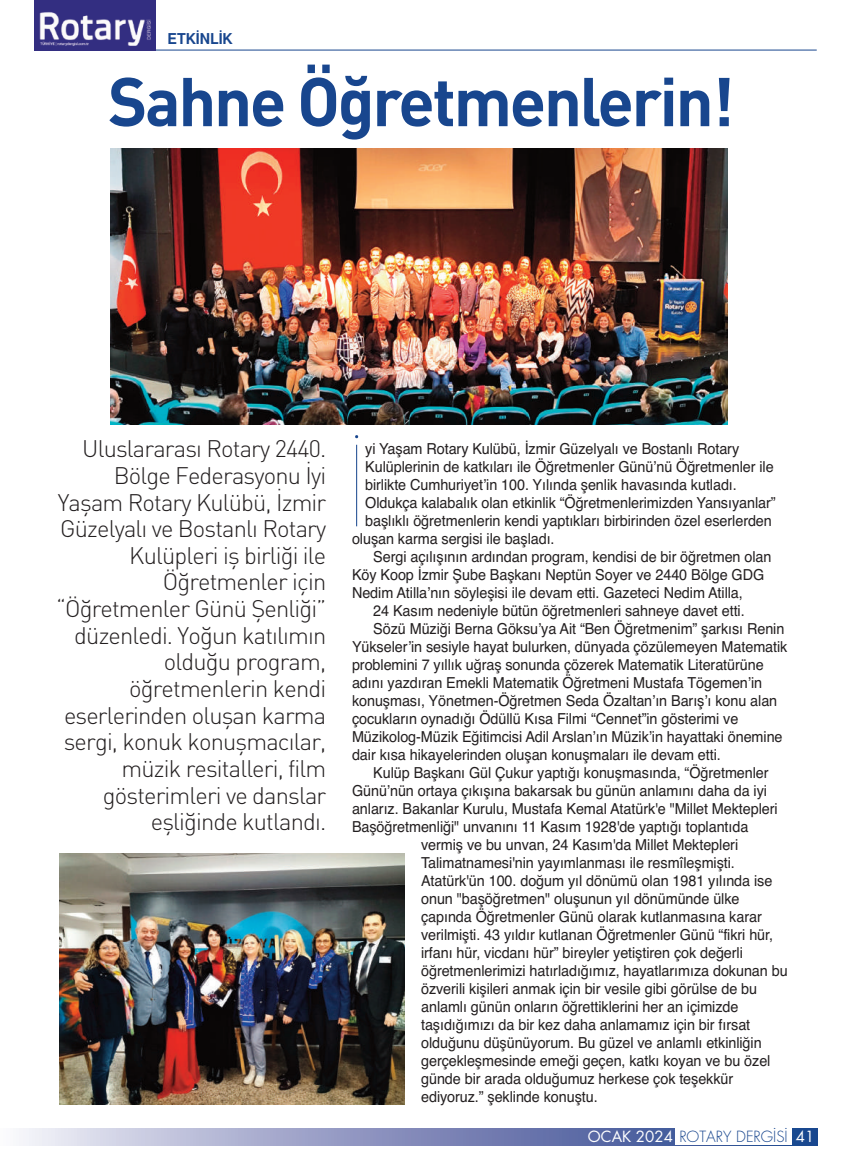
<style>
.page{position:relative;width:851px;height:1170px;background:#fff}
.page>*{position:absolute;margin:0;border:0;box-sizing:border-box;transform-origin:0 0}
.t1{font:300 105.75px "Elle Nova C Ultra";color:#18468e;scale:.96 1}
.t2{font:67.8px "DIM Bol";letter-spacing:-.035em;color:#18468e}
.t3{font:23.7px/26.5px "DIM Lig";letter-spacing:-.035em;color:#231f20;text-align:right}
.t4{font:15.15px "Helvetica";letter-spacing:-.005em;color:#231f20;scale:.95 1}
.t5{font:15px "Futura Lightm";color:#18468e}
.t6{font:700 15px "Helveticam";letter-spacing:-.005em;color:#18468e;scale:.95 1}
.s1{font-family:"Futura Bookm";color:#fff}
</style>
<div class="page">
<hr style="left:36px;top:50px;width:780px;height:1px;background:#18468e">
<svg style="left:23px;top:1128px;width:794px;height:16px;background:#919ac3"></svg>
<div style="left:674px;top:1127px;width:117px;height:17px;background:#fff"></div>
<img style="left:34px;top:0;width:121px;height:51px">
<img style="left:111px;top:149px;width:616px;height:275px">
<img style="left:60px;top:853px;width:344px;height:251px">
<p class="t6" style="left:168px;top:29px;width:70px">ETKİNLİK</p>
<h2 class="t2" style="left:108px;top:57px;width:628px">Sahne Öğretmenlerin!</h2>
<p class="t3" style="left:56px;top:435px;width:272px">Uluslararası Rotary 2440.<br>Bölge Federasyonu İyi<br>Yaşam Rotary Kulübü, İzmir<br>Güzelyalı ve Bostanlı Rotary<br>Kulüpleri iş birliği ile<br>Öğretmenler için “Öğretmenler Günü Şenliği” düzenledi. Yoğun katılımın olduğu program, öğretmenlerin kendi eserlerinden oluşan karma sergi, konuk konuşmacılar, müzik resitalleri, film gösterimleri ve danslar eşliğinde kutlandı.</p>
<h1 class="t1" style="left:349px;top:430px;width:17px">İ</h1>
<p class="t4" style="left:365px;top:439px;width:395px">yi Yaşam Rotary Kulübü, İzmir Güzelyalı ve Bostanlı Rotary</p>
<p class="t4" style="left:365px;top:457px;width:431px">Kulüplerinin de katkıları ile Öğretmenler Günü’nü Öğretmenler ile</p>
<p class="t4" style="left:365px;top:475px;width:392px">birlikte Cumhuriyet’in 100. Yılında şenlik havasında kutladı.</p>
<p class="t4" style="left:365px;top:493px;width:433px">Oldukça kalabalık olan etkinlik “Öğretmenlerimizden Yansıyanlar”</p>
<p class="t4" style="left:365px;top:511px;width:429px">başlıklı öğretmenlerin kendi yaptıkları birbirinden özel eserlerden</p>
<p class="t4" style="left:352px;top:529px;width:215px">oluşan karma sergisi ile başladı.</p>
<p class="t4" style="left:373px;top:547px;width:420px">Sergi açılışının ardından program, kendisi de bir öğretmen olan</p>
<p class="t4" style="left:352px;top:565px;width:435px">Köy Koop İzmir Şube Başkanı Neptün Soyer ve 2440 Bölge GDG</p>
<p class="t4" style="left:352px;top:583px;width:413px">Nedim Atilla’nın söyleşisi ile devam etti. Gazeteci Nedim Atilla,</p>
<p class="t4" style="left:373px;top:601px;width:392px">24 Kasım nedeniyle bütün öğretmenleri sahneye davet etti.</p>
<p class="t4" style="left:373px;top:619px;width:434px">Sözü Müziği Berna Göksu’ya Ait “Ben Öğretmenim” şarkısı Renin</p>
<p class="t4" style="left:352px;top:637px;width:460px">Yükseler’in sesiyle hayat bulurken, dünyada çözülemeyen Matematik</p>
<p class="t4" style="left:352px;top:655px;width:435px">problemini 7 yıllık uğraş sonunda çözerek Matematik Literatürüne</p>
<p class="t4" style="left:352px;top:673px;width:433px">adını yazdıran Emekli Matematik Öğretmeni Mustafa Tögemen’in</p>
<p class="t4" style="left:352px;top:691px;width:449px">konuşması, Yönetmen-Öğretmen Seda Özaltan’ın Barış’ı konu alan</p>
<p class="t4" style="left:352px;top:709px;width:408px">çocukların oynadığı Ödüllü Kısa Filmi “Cennet”in gösterimi ve</p>
<p class="t4" style="left:352px;top:727px;width:454px">Müzikolog-Müzik Eğitimcisi Adil Arslan’ın Müzik’in hayattaki önemine</p>
<p class="t4" style="left:352px;top:745px;width:390px">dair kısa hikayelerinden oluşan konuşmaları ile devam etti.</p>
<p class="t4" style="left:373px;top:763px;width:417px">Kulüp Başkanı Gül Çukur yaptığı konuşmasında, “Öğretmenler</p>
<p class="t4" style="left:352px;top:781px;width:438px">Günü’nün ortaya çıkışına bakarsak bu günün anlamını daha da iyi</p>
<p class="t4" style="left:352px;top:799px;width:449px">anlarız. Bakanlar Kurulu, Mustafa Kemal Atatürk'e "Millet Mektepleri</p>
<p class="t4" style="left:352px;top:817px;width:418px">Başöğretmenliği" unvanını 11 Kasım 1928'de yaptığı toplantıda</p>
<p class="t4" style="left:421px;top:835px;width:335px">vermiş ve bu unvan, 24 Kasım'da Millet Mektepleri</p>
<p class="t4" style="left:421px;top:853px;width:332px">Talimatnamesi'nin yayımlanması ile resmîleşmişti.</p>
<p class="t4" style="left:421px;top:871px;width:371px">Atatürk'ün 100. doğum yıl dönümü olan 1981 yılında ise</p>
<p class="t4" style="left:421px;top:889px;width:336px">onun "başöğretmen" oluşunun yıl dönümünde ülke</p>
<p class="t4" style="left:421px;top:907px;width:360px">çapında Öğretmenler Günü olarak kutlanmasına karar</p>
<p class="t4" style="left:421px;top:925px;width:372px">verilmişti. 43 yıldır kutlanan Öğretmenler Günü “fikri hür,</p>
<p class="t4" style="left:421px;top:943px;width:340px">irfanı hür, vicdanı hür” bireyler yetiştiren çok değerli</p>
<p class="t4" style="left:421px;top:961px;width:387px">öğretmenlerimizi hatırladığımız, hayatlarımıza dokunan bu</p>
<p class="t4" style="left:421px;top:979px;width:355px">özverili kişileri anmak için bir vesile gibi görülse de bu</p>
<p class="t4" style="left:421px;top:997px;width:335px">anlamlı günün onların öğrettiklerini her an içimizde</p>
<p class="t4" style="left:421px;top:1015px;width:348px">taşıdığımızı da bir kez daha anlamamız için bir fırsat</p>
<p class="t4" style="left:421px;top:1033px;width:360px">olduğunu düşünüyorum. Bu güzel ve anlamlı etkinliğin</p>
<p class="t4" style="left:421px;top:1051px;width:369px">gerçekleşmesinde emeği geçen, katkı koyan ve bu özel</p>
<p class="t4" style="left:421px;top:1069px;width:330px">günde bir arada olduğumuz herkese çok teşekkür</p>
<p class="t4" style="left:421px;top:1087px;width:187px">ediyoruz.” şeklinde konuştu.</p>
<p class="t5" style="left:588px;top:1126px;width:228px"><span class="s1">OCAK 2024</span> ROTARY DERGİSİ <span class="s1">41</span></p>
</div>
